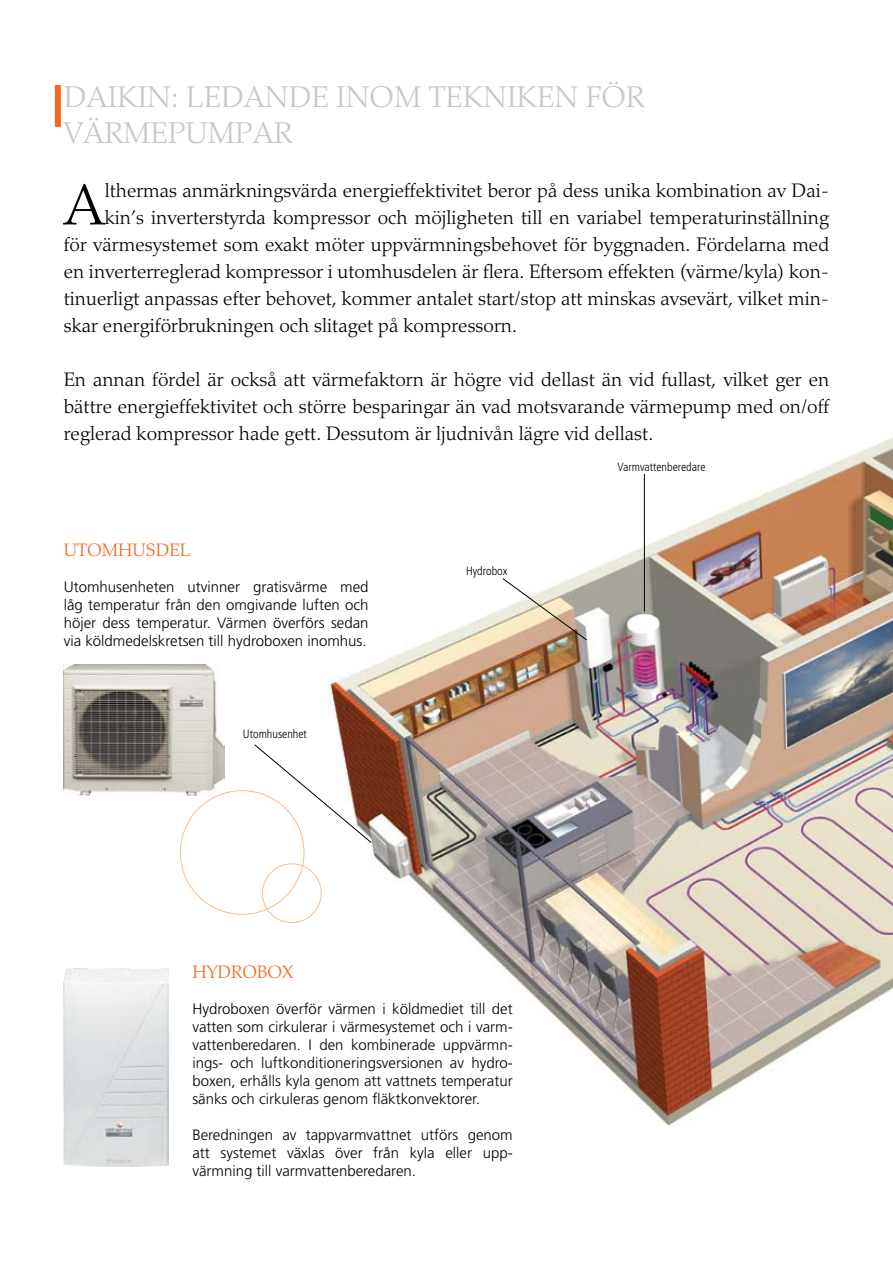
<style>
.page{position:relative;width:893px;height:1263px;background:#fff}
.page>*{position:absolute;margin:0;border:0;box-sizing:border-box;transform-origin:0 0}
.t1{font:300 58.05px "Palatino";color:#000}
.t2{font:300 30px/36px "Palatino";color:#c6c8ca}
.t3{font:300 19.5px/27px "Palatino";color:#000;text-align:justify}
.t4{font:300 18px "Palatino";color:#f26721}
.t5{font:300 15px/18px "Frutiger LT Std";color:#000;text-align:justify}
.t6{font:300 condensed 12px "Frutiger LT Std";color:#000}
</style>
<div class="page">
<img style="left:320px;top:437px;width:573px;height:689px">
<img style="left:64px;top:664px;width:160px;height:131px">
<img style="left:64px;top:968px;width:105px;height:199px">
<svg style="left:254px;top:744px;width:118px;height:99px"></svg>
<svg style="left:502px;top:578px;width:86px;height:63px"></svg>
<hr style="left:644px;top:474px;width:1px;height:137px;background:#000">
<div style="left:55px;top:85px;width:6px;height:42px;background:#f26721"></div>
<div style="left:262px;top:864px;width:59px;height:59px;border:1px solid #f5be95;border-radius:50%"></div>
<h2 class="t2" style="left:64px;top:80px;width:560px">Daikin: ledande inom tekniken för värm</h2>
<h2 class="t2" style="left:150px;top:116px;width:135px">epumpar</h2>
<h1 class="t1" style="left:64px;top:171px;width:42px">A</h1>
<p class="t3" style="left:105px;top:178px;width:726px">lthermas anmärkningsvärda energieffektivitet beror på dess unika kombination av Dai-</p>
<p class="t3" style="left:105px;top:205px;width:726px">kin’s inverterstyrda kompressor och möjligheten till en variabel temperaturinställning</p>
<p class="t3" style="left:64px;top:232px;width:767px">för värmesystemet som exakt möter uppvärmningsbehovet för byggnaden. Fördelarna med</p>
<p class="t3" style="left:64px;top:259px;width:767px">en inverterreglerad kompressor i utomhusdelen är flera. Eftersom effekten (värme/kyla) kon-</p>
<p class="t3" style="left:64px;top:286px;width:767px">tinuerligt anpassas efter behovet, kommer antalet start/stop att minskas avsevärt, vilket min-</p>
<p class="t3" style="left:64px;top:313px;width:455px">skar energiförbrukningen och slitaget på kompressorn.</p>
<p class="t3" style="left:64px;top:367px;width:767px">En annan fördel är också att värmefaktorn är högre vid dellast än vid fullast, vilket ger en bättre energieffektivitet och större besparingar än vad motsvarande värmepump med on/off reglerad kompressor hade gett. Dessutom är ljudnivån lägre vid dellast.</p>
<p class="t4" style="left:64px;top:539px;width:105px">UtomhusDEL</p>
<p class="t5" style="left:64px;top:578px;width:306px">Utomhusenheten utvinner gratisvärme med låg temperatur från den omgivande luften och höjer dess temperatur. Värmen överförs sedan via köldmedelskretsen till hydroboxen inomhus.</p>
<p class="t6" style="left:243px;top:727px;width:66px">Utomhusenhet</p>
<p class="t6" style="left:466px;top:563px;width:43px">Hydrobox</p>
<p class="t4" style="left:192px;top:962px;width:102px">hydrobox</p>
<p class="t5" style="left:192px;top:1000px;width:322px">Hydroboxen överför värmen i köldmediet till det vatten som cirkulerar i värmesystemet och i varm&shy;vattenberedaren. I den kombinerade uppvärmn&shy;ings- och luftkonditioneringsversionen av hydro&shy;boxen, erhålls kyla genom att vattnets temperatur sänks och cirkuleras genom fläktkonvektorer.</p>
<p class="t5" style="left:192px;top:1126px;width:322px">Beredningen av tappvarmvattnet utförs genom att systemet växlas över från kyla eller upp&shy;värmning till varmvattenberedaren.</p>
<p class="t6" style="left:617px;top:460px;width:90px">Varmvattenberedare</p>
</div>
